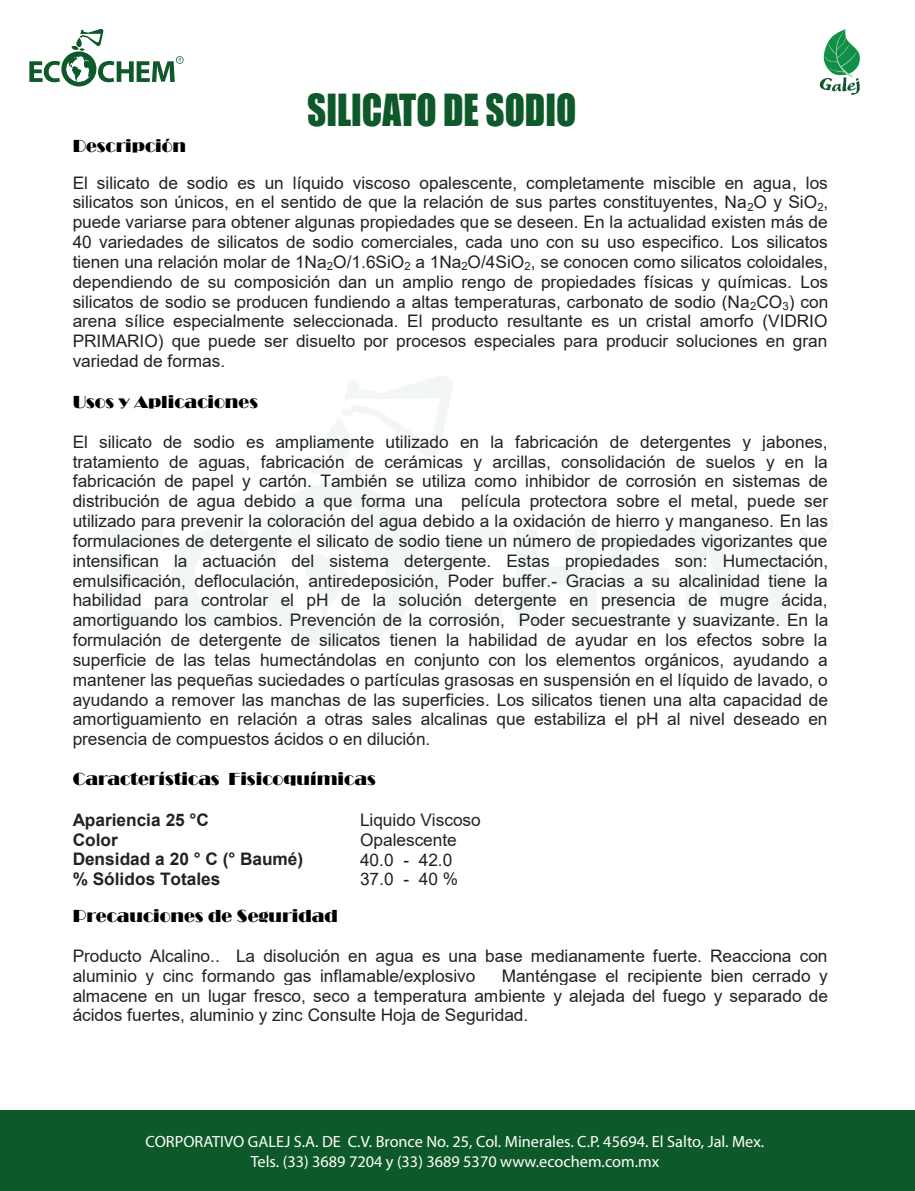
<style>
.page{position:relative;width:915px;height:1191px;background:#fff}
.page>*{position:absolute;margin:0;border:0;box-sizing:border-box;transform-origin:0 0}
.t1{font:40.65px "Impact";color:#0e592a;scale:.91 1}
.t2{font:18px "Broadway";color:#000}
.t3{font:17.25px/19.8px "Arial";letter-spacing:-.005em;color:#222;text-align:justify}
.t4{font:700 17.25px/19.8px "Arial";color:#222}
.t5{font:16.2px/19.5px "Myriad Pro";color:#fff;text-align:center}
</style>
<div class="page">
<svg style="left:103px;top:529px;width:62px;height:97px"></svg>
<svg style="left:171px;top:528px;width:77px;height:100px"></svg>
<svg style="left:517px;top:529px;width:79px;height:97px"></svg>
<svg style="left:611px;top:529px;width:62px;height:97px"></svg>
<svg style="left:684px;top:529px;width:107px;height:97px"></svg>
<svg style="left:255px;top:376px;width:250px;height:272px"></svg>
<svg style="left:798px;top:505px;width:35px;height:35px"></svg>
<svg style="left:29px;top:29px;width:154px;height:57px"></svg>
<svg style="left:819px;top:29px;width:41px;height:66px"></svg>
<div style="left:0;top:1110px;width:914px;height:81px;background:#0e592a"></div>
<h1 class="t1" style="left:307px;top:78px;width:297px">SILICATO DE SODIO</h1>
<p class="t2" style="left:73px;top:135px;width:115px">Descripción</p>
<p class="t3" style="left:73px;top:172px;width:757px">El silicato de sodio es un líquido viscoso opalescente, completamente miscible en agua, los silicatos son únicos, en el sentido de que la relación de sus partes constituyentes, Na<sub>2</sub>O y SiO<sub>2</sub>, puede variarse para obtener algunas propiedades que se deseen. En la actualidad existen más de 40 variedades de silicatos de sodio comerciales, cada uno con su uso especifico. Los silicatos tienen una relación molar de 1Na<sub>2</sub>O/1.6SiO<sub>2</sub> a 1Na<sub>2</sub>O/4SiO<sub>2</sub>, se conocen como silicatos coloidales, dependiendo de su composición dan un amplio rengo de propiedades físicas y químicas. Los silicatos de sodio se producen fundiendo a altas temperaturas, carbonato de sodio (Na<sub>2</sub>CO<sub>3</sub>) con arena sílice especialmente seleccionada. El producto resultante es un cristal amorfo (VIDRIO PRIMARIO) que puede ser disuelto por procesos especiales para producir soluciones en gran variedad de formas.</p>
<p class="t2" style="left:73px;top:391px;width:187px">Usos y Aplicaciones</p>
<p class="t3" style="left:73px;top:432px;width:757px">El silicato de sodio es ampliamente utilizado en la fabricación de detergentes y jabones, tratamiento de aguas, fabricación de cerámicas y arcillas, consolidación de suelos y en la fabricación de papel y cartón. También se utiliza como inhibidor de corrosión en sistemas de distribución de agua debido a que forma una película protectora sobre el metal, puede ser utilizado para prevenir la coloración del agua debido a la oxidación de hierro y manganeso. En las formulaciones de detergente el silicato de sodio tiene un número de propiedades vigorizantes que intensifican la actuación del sistema detergente. Estas propiedades son: Humectación, emulsificación, defloculación, antiredeposición, Poder buffer.- Gracias a su alcalinidad tiene la habilidad para controlar el pH de la solución detergente en presencia de mugre ácida, amortiguando los cambios. Prevención de la corrosión, Poder secuestrante y suavizante. En la formulación de detergente de silicatos tienen la habilidad de ayudar en los efectos sobre la superficie de las telas humectándolas en conjunto con los elementos orgánicos, ayudando a mantener las pequeñas suciedades o partículas grasosas en suspensión en el líquido de lavado, o ayudando a remover las manchas de las superficies. Los silicatos tienen una alta capacidad de amortiguamiento en relación a otras sales alcalinas que estabiliza el pH al nivel deseado en presencia de compuestos ácidos o en dilución.</p>
<p class="t2" style="left:73px;top:769px;width:304px">Características Fisicoquímicas</p>
<p class="t4" style="left:73px;top:810px;width:138px">Apariencia 25 °C</p>
<p class="t3" style="left:360px;top:810px;width:122px">Liquido Viscoso</p>
<p class="t4" style="left:73px;top:829px;width:232px">Color<br>Densidad a 20 ° C (° Baumé) % Sólidos Totales</p>
<p class="t3" style="left:360px;top:829px;width:99px;text-align:left">Opalescente<br>40.0 - 42.0<br>37.0 - 40 %</p>
<p class="t2" style="left:73px;top:905px;width:266px">Precauciones de Seguridad</p>
<p class="t3" style="left:73px;top:945px;width:756px">Producto Alcalino.. La disolución en agua es una base medianamente fuerte. Reacciona con aluminio y cinc formando gas inflamable/explosivo</p>
<p class="t3" style="left:73px;top:965px;width:756px;text-indent:429px">Manténgase el recipiente bien cerrado y almacene en un lugar fresco, seco a temperatura ambiente y alejada del fuego y separado de ácidos fuertes, aluminio y zinc Consulte Hoja de Seguridad.</p>
<p class="t5" style="left:146px;top:1131px;width:620px">CORPORATIVO GALEJ S.A. DE C.V. Bronce No. 25, Col. Minerales. C.P. 45694. El Salto, Jal. Mex.<br>Tels. (33) 3689 7204 y (33) 3689 5370 www.ecochem.com.mx</p>
</div>
